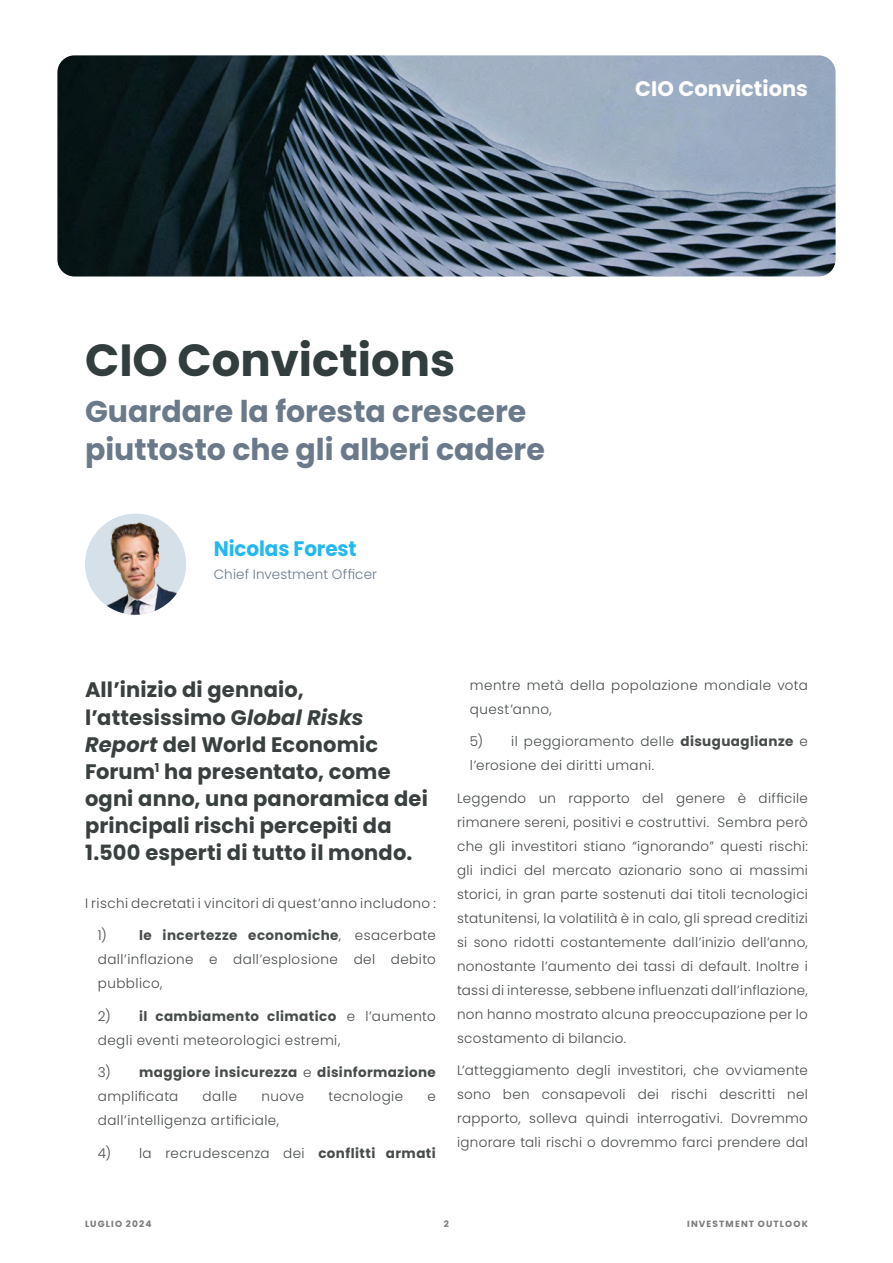
<style>
.page{position:relative;width:893px;height:1263px;background:#fff}
.page>*{position:absolute;margin:0;border:0;box-sizing:border-box;transform-origin:0 0}
.t1{font:700 45px "Poppins";color:#323d3e}
.t2{font:700 30px/37.5px "Poppins";color:#6a7a8a}
.t3{font:700 21px/27px "Poppins";letter-spacing:.01em;color:#39403f}
.t4{font:700 21px "Poppins";color:#fff}
.t5{font:700 21px "Poppins";letter-spacing:-.005em;color:#24b8f1;scale:.95 1}
.t6{font:300 13.5px/24px "Poppins";letter-spacing:.03em;color:#484d4c;text-align:justify}
.t7{font:700 13.5px/24px "Poppins";letter-spacing:.03em;color:#484d4c}
.t8{font:300 13.5px "Poppins";letter-spacing:.01em;color:#6b7a8a}
.t9{font:700 9px "Poppins";letter-spacing:.125em;color:#7c7b7b}
.s1{font-style:italic}
.s2{font-weight:700}
.s3{font-weight:300}
</style>
<div class="page">
<img style="left:57px;top:55px;width:779px;height:221px">
<img style="left:85px;top:516px;width:101px;height:99px">
<h3 class="t4" style="left:635px;top:76px;width:174px">CIO Convictions</h3>
<h1 class="t1" style="left:85px;top:335px;width:372px">CIO Convictions</h1>
<h2 class="t2" style="left:85px;top:393px;width:461px">Guardare la foresta crescere piuttosto che gli alberi cadere</h2>
<h3 class="t5" style="left:214px;top:536px;width:152px">Nicolas Forest</h3>
<p class="t8" style="left:214px;top:566px;width:165px">Chief Investment Officer</p>
<h3 class="t3" style="left:85px;top:677px;width:344px">All’inizio di gennaio, l’attesissimo G<span class="s1">lobal Risks<br>Report</span> del World Economic<br>Forum<sup>1</sup> ha presentato, come ogni anno, una panoramica dei principali rischi percepiti da<br>1.500 esperti di tutto il mondo.</h3>
<p class="t6" style="left:85px;top:891px;width:352px">I rischi decretati i vincitori di quest’anno includono :</p>
<p class="t6" style="left:98px;top:923px;width:340px">1) <span class="s2">le incertezze economiche</span>, esacerbate dall’inflazione e dall’esplosione del debito pubblico,</p>
<p class="t6" style="left:98px;top:1004px;width:340px">2) <span class="s2">il cambiamento climatico</span> e l’aumento degli eventi meteorologici estremi,</p>
<p class="t7" style="left:98px;top:1060px;width:340px"><span class="s3">3)</span> maggiore insicurezza <span class="s3">e</span> disinformazione <span class="s3">amplificata</span></p>
<p class="t6" style="left:203px;top:1084px;width:36px">dalle</p>
<p class="t6" style="left:261px;top:1084px;width:44px">nuove</p>
<p class="t6" style="left:328px;top:1084px;width:76px">tecnologie</p>
<p class="t6" style="left:427px;top:1084px;width:10px">e</p>
<p class="t6" style="left:98px;top:1108px;width:183px">dall’intelligenza artificiale,</p>
<p class="t6" style="left:98px;top:1141px;width:340px">4) la recrudescenza dei <span class="s2">conflitti armati</span></p>
<p class="t6" style="left:470px;top:673px;width:340px">mentre metà della popolazione mondiale vota quest’anno,</p>
<p class="t6" style="left:470px;top:729px;width:340px">5) il peggioramento delle <span class="s2">disuguaglianze</span> e l’erosione dei diritti umani.</p>
<p class="t6" style="left:457px;top:786px;width:352px">Leggendo un rapporto del genere è difficile rimanere sereni, positivi e costruttivi. Sembra però che gli investitori stiano “ignorando” questi rischi: gli indici del mercato azionario sono ai massimi storici, in gran parte sostenuti dai titoli tecnologici statunitensi, la volatilità è in calo, gli spread creditizi si sono ridotti costantemente dall’inizio dell’anno, nonostante l’aumento dei tassi di default. Inoltre i tassi di interesse, sebbene influenzati dall’inflazione, non hanno mostrato alcuna preoccupazione per lo scostamento di bilancio.</p>
<p class="t6" style="left:457px;top:1058px;width:352px">L’atteggiamento degli investitori, che ovviamente sono ben consapevoli dei rischi descritti nel rapporto, solleva quindi interrogativi. Dovremmo ignorare tali rischi o dovremmo farci prendere dal</p>
<p class="t9" style="left:85px;top:1219px;width:68px">LUGLIO 2024</p>
<p class="t9" style="left:444px;top:1219px;width:7px">2</p>
<p class="t9" style="left:687px;top:1219px;width:122px">INVESTMENT OUTLOOK</p>
</div>
